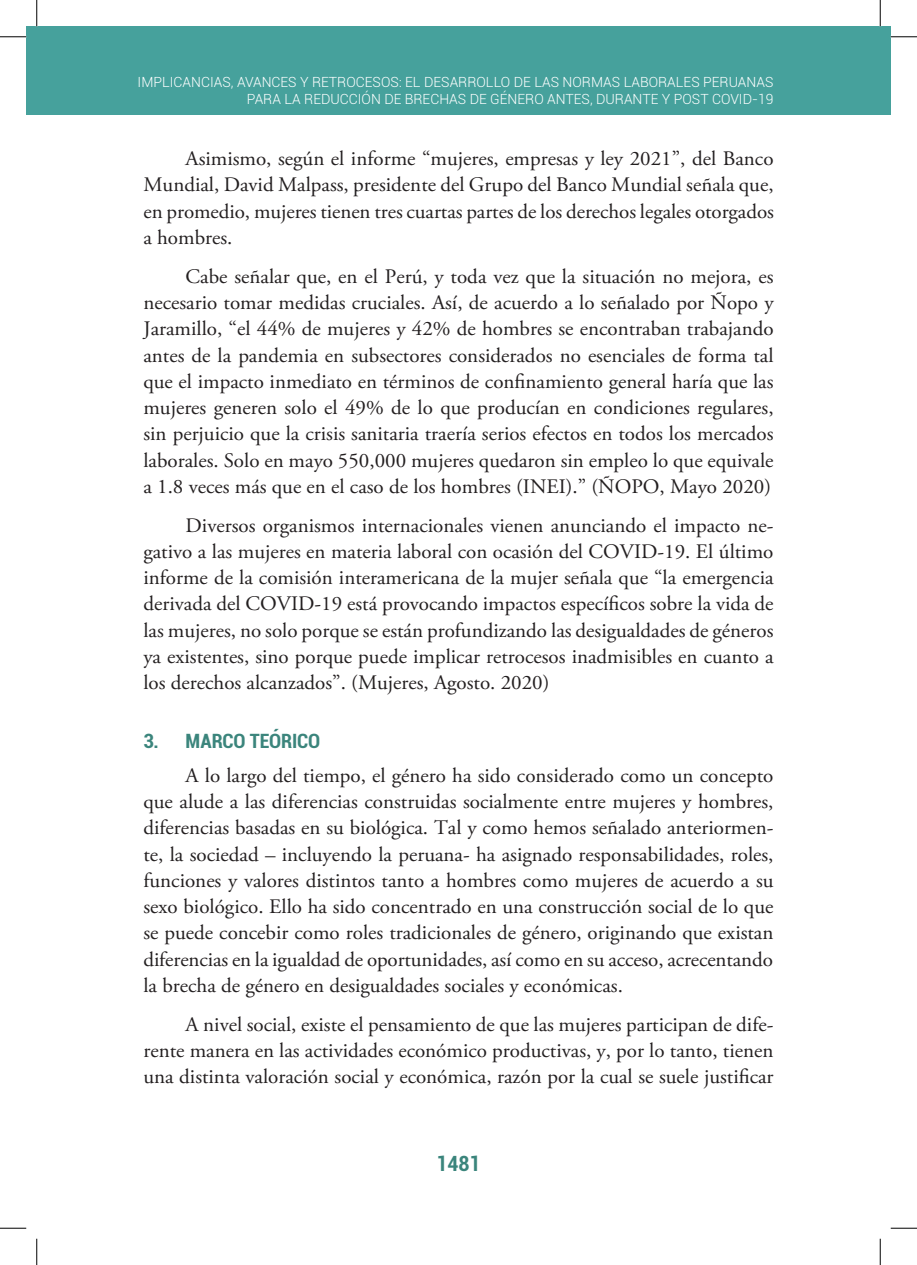
<style>
.page{position:relative;width:917px;height:1265px;background:#fff}
.page>*{position:absolute;margin:0;border:0;box-sizing:border-box;transform-origin:0 0}
.t1{font:700 condensed 21px "Roboto";color:#3b857c}
.t2{font:20.65px/26.2px "Adobe Garamond Pro";color:#231f20;text-align:justify}
.t3{font:700 condensed 19.78px "Roboto";letter-spacing:-.005em;color:#3b857c}
.t4{font:300 14px/17.5px "Roboto";color:#fff;text-align:right}
</style>
<div class="page">
<div style="left:27px;top:27px;width:863px;height:88px;background:#46a19c"></div>
<svg style="left:0;top:36px;width:26px;height:1px"></svg>
<svg style="left:891px;top:36px;width:26px;height:1px"></svg>
<svg style="left:0;top:1227px;width:26px;height:1px"></svg>
<svg style="left:891px;top:1227px;width:26px;height:1px"></svg>
<svg style="left:36px;top:0;width:1px;height:26px"></svg>
<svg style="left:36px;top:1238px;width:1px;height:26px"></svg>
<svg style="left:880px;top:0;width:1px;height:26px"></svg>
<svg style="left:880px;top:1238px;width:1px;height:26px"></svg>
<p class="t4" style="left:138px;top:73px;width:637px">IMPLICANCIAS, AVANCES Y RETROCESOS: EL DESARROLLO DE LAS NORMAS LABORALES PERUANAS<br>PARA LA REDUCCIÓN DE BRECHAS DE GÉNERO ANTES, DURANTE Y POST COVID-19</p>
<p class="t2" style="left:143px;top:146px;width:632px;text-indent:42px">Asimismo, según el informe “mujeres, empresas y ley 2021”, del Banco Mundial, David Malpass, presidente del Grupo del Banco Mundial señala que, en promedio, mujeres tienen tres cuartas partes de los derechos legales otorgados a hombres.</p>
<p class="t2" style="left:143px;top:264px;width:632px;text-indent:42px">Cabe señalar que, en el Perú, y toda vez que la situación no mejora, es necesario tomar medidas cruciales. Así, de acuerdo a lo señalado por Ñopo y Jaramillo, “el 44% de mujeres y 42% de hombres se encontraban trabajando antes de la pandemia en subsectores considerados no esenciales de forma tal que el impacto inmediato en términos de confinamiento general haría que las mujeres generen solo el 49% de lo que producían en condiciones regulares, sin perjuicio que la crisis sanitaria traería serios efectos en todos los mercados laborales. Solo en mayo 550,000 mujeres quedaron sin empleo lo que equivale a 1.8 veces más que en el caso de los hombres (INEI).” (ÑOPO, Mayo 2020)</p>
<p class="t2" style="left:143px;top:512px;width:632px;text-indent:42px">Diversos organismos internacionales vienen anunciando el impacto ne&shy;gativo a las mujeres en materia laboral con ocasión del COVID-19. El último informe de la comisión interamericana de la mujer señala que “la emergencia derivada del COVID-19 está provocando impactos específicos sobre la vida de las mujeres, no solo porque se están profundizando las desigualdades de géneros ya existentes, sino porque puede implicar retrocesos inadmisibles en cuanto a los derechos alcanzados”. (Mujeres, Agosto. 2020)</p>
<p class="t3" style="left:143px;top:727px;width:178px">3. MARCO TEÓRICO</p>
<p class="t2" style="left:143px;top:762px;width:632px;text-indent:42px">A lo largo del tiempo, el género ha sido considerado como un concepto que alude a las diferencias construidas socialmente entre mujeres y hombres, diferencias basadas en su biológica. Tal y como hemos señalado anteriormen&shy;te, la sociedad – incluyendo la peruana- ha asignado responsabilidades, roles, funciones y valores distintos tanto a hombres como mujeres de acuerdo a su sexo biológico. Ello ha sido concentrado en una construcción social de lo que se puede concebir como roles tradicionales de género, originando que existan diferencias en la igualdad de oportunidades, así como en su acceso, acrecentando la brecha de género en desigualdades sociales y económicas.</p>
<p class="t2" style="left:143px;top:1011px;width:632px;text-indent:42px">A nivel social, existe el pensamiento de que las mujeres participan de dife&shy;rente manera en las actividades económico productivas, y, por lo tanto, tienen una distinta valoración social y económica, razón por la cual se suele justificar</p>
<p class="t1" style="left:436px;top:1148px;width:46px">1481</p>
</div>
